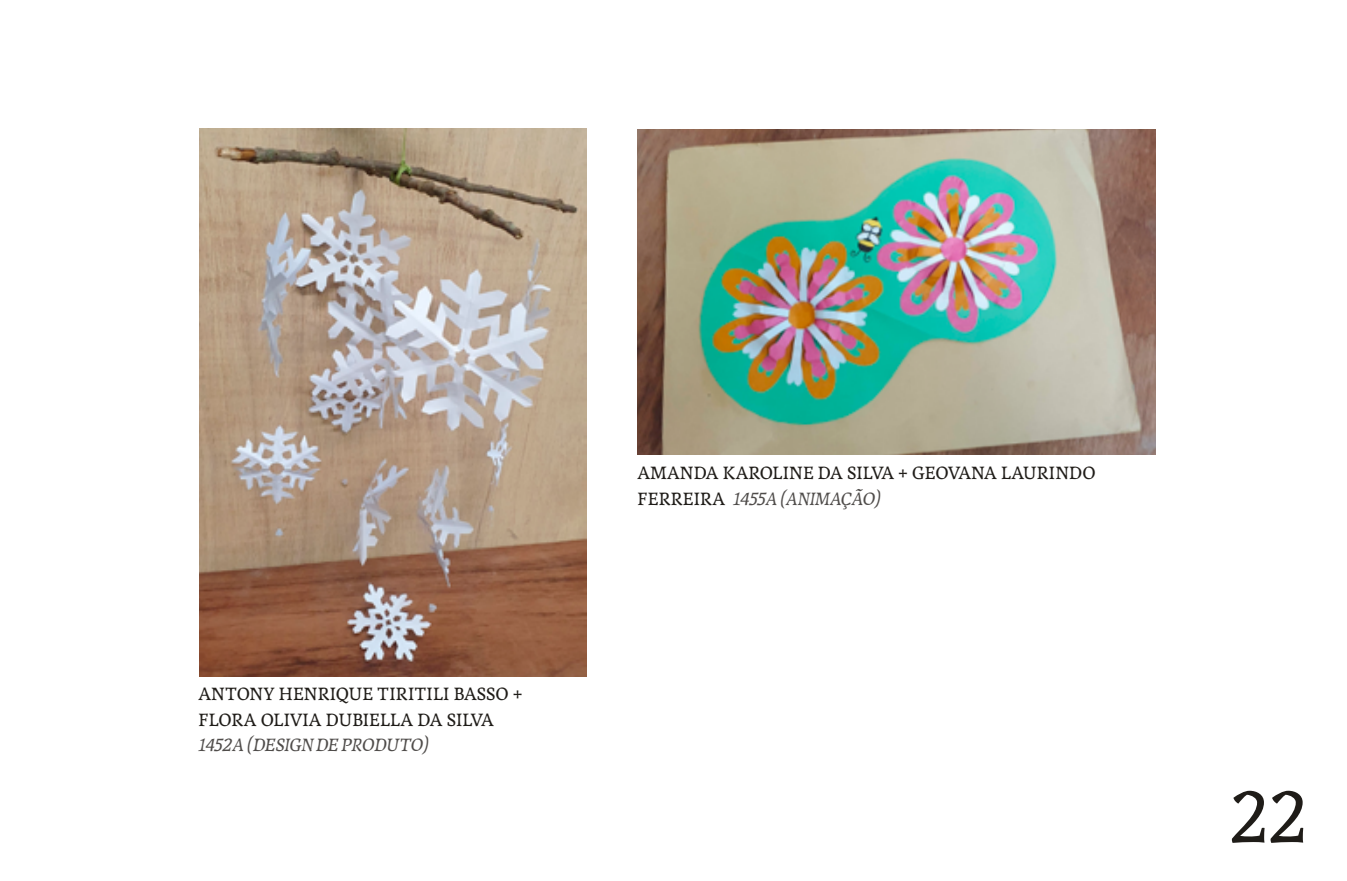
<style>
.page{position:relative;width:1347px;height:881px;background:#fff}
.page>*{position:absolute;margin:0;border:0;box-sizing:border-box;transform-origin:0 0}
.t1{font:85.75px "Leluja Original";color:#1f1c18}
.t2{font:21px/25.9px "Leluja Original";letter-spacing:.005em;color:#1f1c18}
.t3{font:italic 21px "Leluja Original";color:#4f4c4a}
.s1{font-style:italic;color:#4f4c4a}
</style>
<div class="page">
<img style="left:199px;top:129px;width:387px;height:547px">
<img style="left:637px;top:130px;width:518px;height:324px">
<p class="t2" style="left:199px;top:679px;width:325px">ANTONY HENRIQUE TIRITILI BASSO +<br>FLORA OLIVIA DUBIELLA DA SILVA</p>
<p class="t3" style="left:198px;top:732px;width:232px">1452A (DESIGN DE PRODUTO)</p>
<p class="t2" style="left:638px;top:459px;width:460px">AMANDA KAROLINE DA SILVA + GEOVANA LAURINDO<br>FERREIRA <span class="s1">1455A (ANIMAÇÃO)</span></p>
<h1 class="t1" style="left:1231px;top:763px;width:79px">22</h1>
</div>
